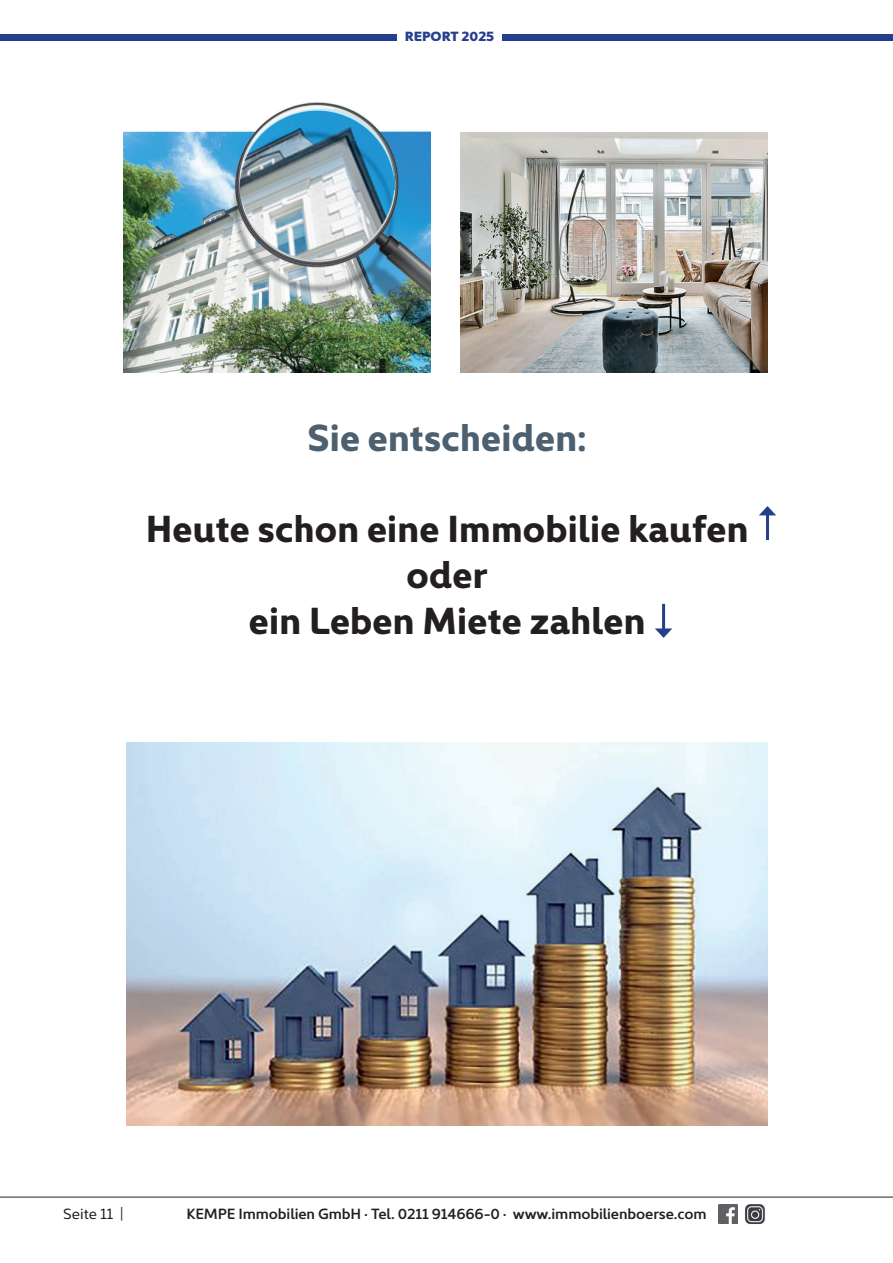
<style>
.page{position:relative;width:893px;height:1263px;background:#fff}
.page>*{position:absolute;margin:0;border:0;box-sizing:border-box;transform-origin:0 0}
.t1{font:700 38.1px/45.8px "Kyrial Display Pro";letter-spacing:-.01em;color:#231f20;text-align:center}
.t2{font:700 38.1px "Kyrial Display Pro";letter-spacing:-.01em;color:#4c606f}
.t3{font:600 15px "Kyrial Display Pro";letter-spacing:-.01em;color:#231f20}
.t4{font:15px "Kyrial Display Pro";color:#231f20}
.t5{font:900 13.5px "Kyrial Sans Pro";color:#253f8e}
</style>
<div class="page">
<hr style="left:0;top:1197px;width:893px;height:1px;background:#231f20">
<div style="left:503px;top:34px;width:390px;height:7px;background:#253f8e"></div>
<div style="left:0;top:34px;width:396px;height:7px;background:#253f8e"></div>
<img style="left:719px;top:1205px;width:18px;height:18px">
<img style="left:745px;top:1204px;width:20px;height:20px">
<img style="left:127px;top:742px;width:640px;height:383px">
<img style="left:460px;top:133px;width:307px;height:239px">
<img style="left:123px;top:102px;width:307px;height:270px">
<hr style="left:766px;top:513px;width:3px;height:27px;background:#253f8e">
<svg style="left:759px;top:506px;width:17px;height:9px"></svg>
<hr style="left:662px;top:604px;width:3px;height:27px;background:#253f8e">
<svg style="left:655px;top:628px;width:17px;height:10px"></svg>
<p class="t5" style="left:405px;top:26px;width:91px">REPORT 2025</p>
<h1 class="t2" style="left:307px;top:410px;width:282px">Sie entscheiden:</h1>
<h1 class="t1" style="left:146px;top:504px;width:605px">Heute schon eine Immobilie kaufen oder<br>ein Leben Miete zahlen</h1>
<p class="t4" style="left:63px;top:1203px;width:62px">Seite 11 |</p>
<p class="t3" style="left:186px;top:1203px;width:522px">KEMPE Immobilien GmbH · Tel. 0211 914666-0 · www.immobilienboerse.com</p>
</div>
